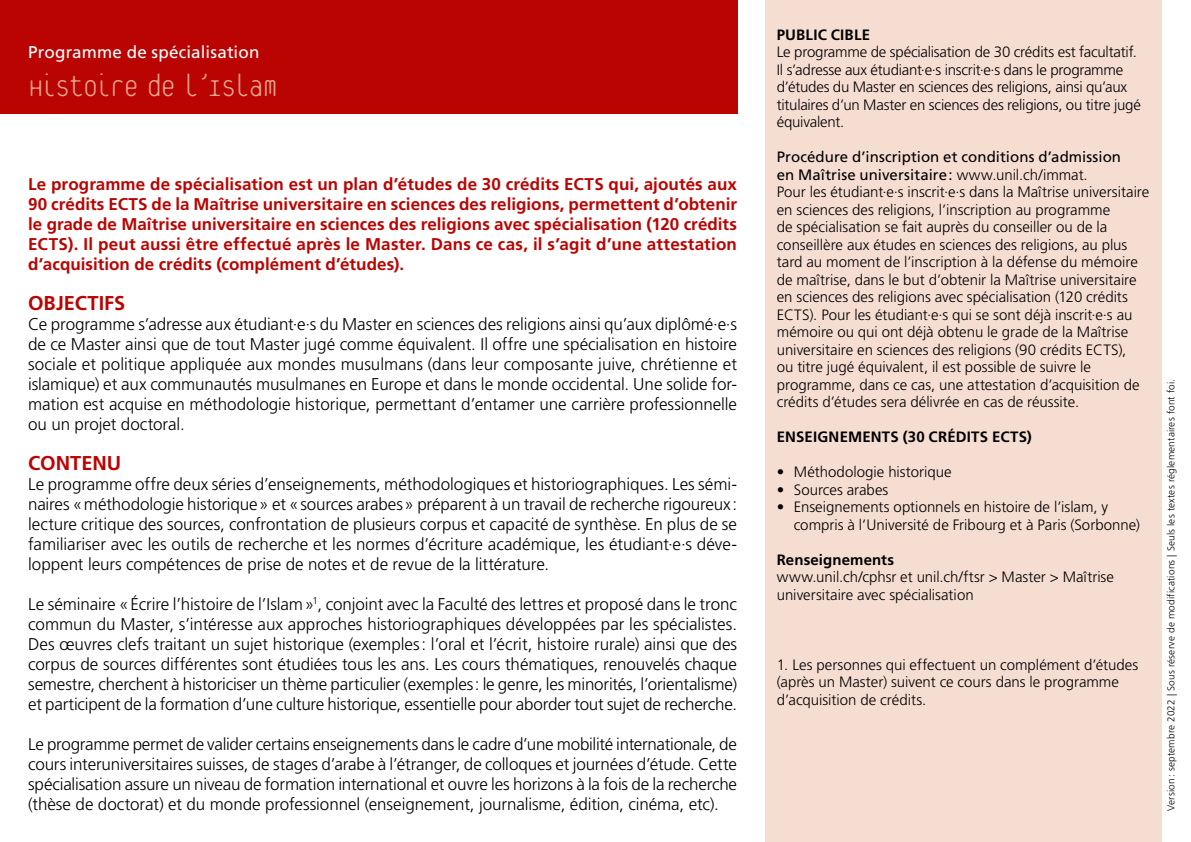
<style>
.page{position:relative;width:1191px;height:842px;background:#fff}
.page>*{position:absolute;margin:0;border:0;box-sizing:border-box;transform-origin:0 0}
.t1{font:100 34px "Platelet";letter-spacing:-.06em;color:#e5a38b}
.t2{font:700 20px "Frutiger LT Std";color:#ba0402}
.t3{font:300 17px/20px "Frutiger LT Std";letter-spacing:-.005em;color:#000;text-align:justify}
.t4{font:700 17px/20px "Frutiger LT Std";letter-spacing:.005em;color:#ba0402;text-align:justify}
.t5{font:17px "Frutiger LT Std";letter-spacing:.01em;color:#fff}
.t6{font:300 15px/17.6px "Frutiger LT Std";color:#000}
.t7{font:700 15px "Frutiger LT Std";letter-spacing:.01em;color:#000}
.t8{font:300 10px "Frutiger LT Std";letter-spacing:.015em;color:#000}
.s1{font-weight:400}
</style>
<div class="page">
<div style="left:765px;top:0;width:397px;height:842px;background:#f6ddd2"></div>
<div style="left:0;top:0;width:737px;height:113px;background:#ba0402"></div>
<p class="t5" style="left:28px;top:42px;width:233px">Programme de spécialisation</p>
<h1 class="t1" style="left:28px;top:72px;width:252px">Histoire de l’Islam</h1>
<p class="t4" style="left:28px;top:174px;width:710px">Le programme de spécialisation est un plan d’études de 30 crédits ECTS qui, ajoutés aux 90 crédits ECTS de la Maîtrise universitaire en sciences des religions, permettent d’obtenir le grade de Maîtrise universitaire en sciences des religions avec spécialisation (120 crédits ECTS). Il peut aussi être effectué après le Master. Dans ce cas, il s’agit d’une attestation d’acquisition de crédits (complément d’études).</p>
<p class="t2" style="left:28px;top:291px;width:99px">OBJECTIFS</p>
<p class="t3" style="left:28px;top:314px;width:710px">Ce programme s’adresse aux étudiant·e·s du Master en sciences des religions ainsi qu’aux diplômé·e·s de ce Master ainsi que de tout Master jugé comme équivalent. Il offre une spécialisation en histoire sociale et politique appliquée aux mondes musulmans (dans leur composante juive, chrétienne et islamique) et aux communautés musulmanes en Europe et dans le monde occidental. Une solide for&shy;mation est acquise en méthodologie historique, permettant d’entamer une carrière professionnelle ou un projet doctoral.</p>
<p class="t2" style="left:28px;top:451px;width:95px">CONTENU</p>
<p class="t3" style="left:28px;top:474px;width:710px">Le programme offre deux séries d’enseignements, méthodologiques et historiographiques. Les sémi&shy;naires «méthodologie historique» et «sources arabes» préparent à un travail de recherche rigoureux: lecture critique des sources, confrontation de plusieurs corpus et capacité de synthèse. En plus de se familiariser avec les outils de recherche et les normes d’écriture académique, les étudiant·e·s déve&shy;loppent leurs compétences de prise de notes et de revue de la littérature.</p>
<p class="t3" style="left:28px;top:594px;width:710px">Le séminaire «Écrire l’histoire de l’Islam»<sup>1</sup>, conjoint avec la Faculté des lettres et proposé dans le tronc commun du Master, s’intéresse aux approches historiographiques développées par les spécialistes.<br>Des œuvres clefs traitant un sujet historique (exemples: l’oral et l’écrit, histoire rurale) ainsi que des corpus de sources différentes sont étudiées tous les ans. Les cours thématiques, renouvelés chaque semestre, cherchent à historiciser un thème particulier (exemples: le genre, les minorités, l’orientalisme) et participent de la formation d’une culture historique, essentielle pour aborder tout sujet de recherche.</p>
<p class="t3" style="left:28px;top:734px;width:710px">Le programme permet de valider certains enseignements dans le cadre d’une mobilité internationale, de cours interuniversitaires suisses, de stages d’arabe à l’étranger, de colloques et journées d’étude. Cette spécialisation assure un niveau de formation international et ouvre les horizons à la fois de la recherche (thèse de doctorat) et du monde professionnel (enseignement, journalisme, édition, cinéma, etc).</p>
<p class="t7" style="left:776px;top:26px;width:95px">PUBLIC CIBLE</p>
<p class="t6" style="left:776px;top:43px;width:366px">Le programme de spécialisation de 30 crédits est facultatif.<br>Il s’adresse aux étudiant·e·s inscrit·e·s dans le programme d’études du Master en sciences des religions, ainsi qu’aux titulaires d’un Master en sciences des religions, ou titre jugé équivalent.</p>
<p class="t6" style="left:776px;top:148px;width:374px"><span class="s1">Procédure d’inscription et conditions d’admission<br>en Maîtrise universitaire:</span> www.unil.ch/immat.<br>Pour les étudiant·e·s inscrit·e·s dans la Maîtrise universitaire en sciences des religions, l’inscription au programme<br>de spécialisation se fait auprès du conseiller ou de la conseillère aux études en sciences des religions, au plus tard au moment de l’inscription à la défense du mémoire de maîtrise, dans le but d’obtenir la Maîtrise universitaire en sciences des religions avec spécialisation (120 crédits ECTS). Pour les étudiant·e·s qui se sont déjà inscrit·e·s au mémoire ou qui ont déjà obtenu le grade de la Maîtrise universitaire en sciences des religions (90 crédits ECTS),<br>ou titre jugé équivalent, il est possible de suivre le programme, dans ce cas, une attestation d’acquisition de crédits d’études sera délivrée en cas de réussite.</p>
<p class="t7" style="left:776px;top:428px;width:257px">ENSEIGNEMENTS (30 CRÉDITS ECTS)</p>
<p class="t6" style="left:776px;top:463px;width:176px">• Méthodologie historique</p>
<p class="t6" style="left:776px;top:481px;width:113px">• Sources arabes</p>
<p class="t6" style="left:793px;top:498px;width:348px;text-indent:-17px">• Enseignements optionnels en histoire de l’islam, y compris à l’Université de Fribourg et à Paris (Sorbonne)</p>
<p class="t7" style="left:776px;top:551px;width:119px">Renseignements</p>
<p class="t6" style="left:776px;top:568px;width:339px">www.unil.ch/cphsr et unil.ch/ftsr &gt; Master &gt; Maîtrise universitaire avec spécialisation</p>
<p class="t6" style="left:776px;top:656px;width:363px">1. Les personnes qui effectuent un complément d’études (après un Master) suivent ce cours dans le programme d’acquisition de crédits.</p>
<p class="t8" style="left:1165px;top:811px;width:433px;rotate:-90deg">Version: septembre 2022 | Sous réserve de modifications | Seuls les textes réglementaires font foi.</p>
</div>
